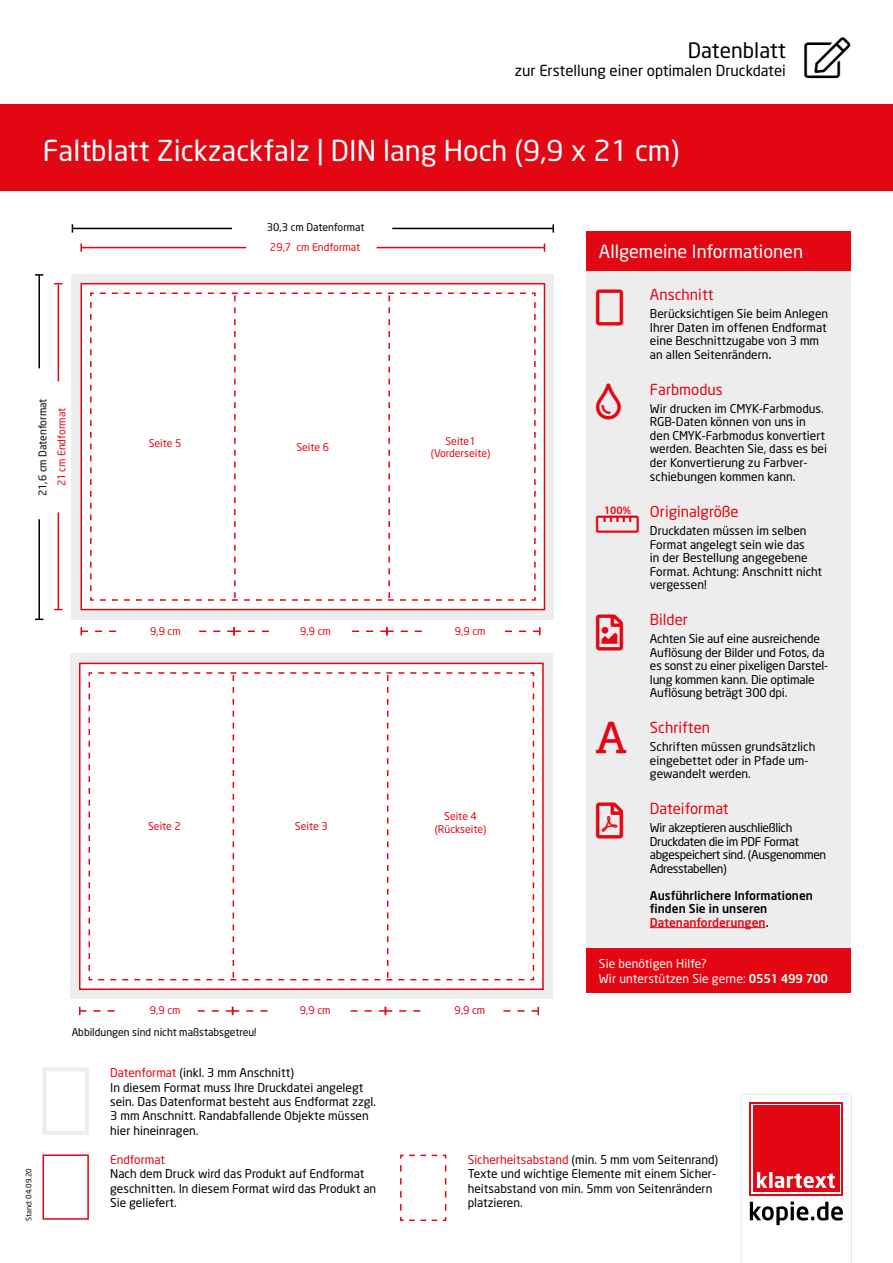
<style>
.page{position:relative;width:893px;height:1263px;background:#fff}
.page>*{position:absolute;margin:0;border:0;box-sizing:border-box;transform-origin:0 0}
.t1{font:36px "Font Awesome 5 Pro";color:#e30613}
.t2{font:28.5px "Neo Sans";color:#fff}
.t3{font:21px "Neo Sans";color:#000}
.t4{font:18px "Neo Sans";color:#fff}
.t5{font:15px "Neo Sans";color:#e30613}
.t6{font:15px "Neo Sans";color:#000}
.t7{font:12px/13.5px "Neo Sans";color:#000}
.t8{font:12px/13.5px "Neo Sans";letter-spacing:-.03em;color:#000}
.t9{font:500 12px/13.5px "Neo Sans";color:#000}
.t10{font:12px/14.4px "Neo Sans";letter-spacing:.01em;color:#fff}
.t11{font:12px "Neo Sans";color:#e30613}
.t12{font:10.5px/12.6px "Neo Sans";color:#e30613;text-align:center}
.t13{font:10.5px "Neo Sans";color:#000}
.t14{font:500 10.05px "Neo Sans";color:#e30613}
.t15{font:7.5px "Neo Sans";color:#000}
.s1{font-size:15px}
.s2{color:#e30613}
.s3{font-weight:500}
</style>
<div class="page">
<div style="left:0;top:104px;width:893px;height:87px;background:#e30613"></div>
<div style="left:586px;top:270px;width:264px;height:678px;background:#ededed"></div>
<hr style="left:650px;top:927px;width:116px;height:1px;background:#e30613">
<div style="left:586px;top:231px;width:264px;height:39px;background:#e30613"></div>
<div style="left:43px;top:1067px;width:46px;height:68px;border:4px solid #ededed"></div>
<div style="left:43px;top:1154px;width:46px;height:66px;background:#fff;border:2px solid #e30613"></div>
<svg style="left:400px;top:1154px;width:47px;height:68px"></svg>
<div style="left:740px;top:1092px;width:112px;height:171px;background:#000;opacity:.24"></div>
<div style="left:742px;top:1095px;width:108px;height:168px;background:#fff"></div>
<div style="left:750px;top:1102px;width:93px;height:93px;background:#e30613"></div>
<div style="left:751px;top:1104px;width:90px;height:90px;background:#fff"></div>
<div style="left:753px;top:1105px;width:87px;height:87px;background:#e30613"></div>
<svg style="left:757px;top:1172px;width:10px;height:16px"></svg>
<hr style="left:769px;top:1172px;width:3px;height:16px;background:#fff">
<svg style="left:775px;top:1173px;width:60px;height:15px"></svg>
<svg style="left:750px;top:1201px;width:93px;height:24px"></svg>
<div style="left:586px;top:948px;width:264px;height:45px;background:#e30613"></div>
<div style="left:72px;top:274px;width:482px;height:345px;background:#ededed"></div>
<div style="left:80px;top:283px;width:465px;height:327px;background:#fff;border:2px solid #e30613"></div>
<hr style="left:82px;top:247px;width:164px;height:1px;background:#e30613">
<hr style="left:377px;top:247px;width:167px;height:1px;background:#e30613">
<hr style="left:58px;top:284px;width:1px;height:97px;background:#e30613">
<hr style="left:58px;top:512px;width:1px;height:97px;background:#e30613">
<hr style="left:72px;top:228px;width:160px;height:1px;background:#000">
<hr style="left:392px;top:228px;width:161px;height:1px;background:#000">
<hr style="left:38px;top:275px;width:2px;height:93px;background:#000">
<hr style="left:38px;top:519px;width:2px;height:100px;background:#000">
<svg style="left:80px;top:243px;width:2px;height:9px"></svg>
<svg style="left:35px;top:274px;width:8px;height:2px"></svg>
<svg style="left:90px;top:292px;width:446px;height:309px"></svg>
<svg style="left:80px;top:627px;width:36px;height:8px"></svg>
<svg style="left:199px;top:627px;width:70px;height:8px"></svg>
<svg style="left:352px;top:627px;width:70px;height:8px"></svg>
<svg style="left:505px;top:627px;width:36px;height:8px"></svg>
<div style="left:70px;top:654px;width:483px;height:345px;background:#ededed"></div>
<div style="left:79px;top:663px;width:465px;height:327px;background:#fff;border:2px solid #e30613"></div>
<svg style="left:88px;top:672px;width:447px;height:309px"></svg>
<svg style="left:89px;top:672px;width:438px;height:308px"></svg>
<svg style="left:79px;top:1007px;width:36px;height:8px"></svg>
<svg style="left:198px;top:1007px;width:69px;height:8px"></svg>
<svg style="left:351px;top:1007px;width:69px;height:8px"></svg>
<svg style="left:503px;top:1007px;width:36px;height:8px"></svg>
<h3 class="t3" style="left:688px;top:37px;width:100px">Datenblatt</h3>
<p class="t6" style="left:515px;top:61px;width:272px">zur Erstellung einer optimalen Druckdatei</p>
<h2 class="t2" style="left:43px;top:133px;width:638px">Faltblatt Zickzackfalz | DIN lang Hoch (9,9 x 21 cm)</h2>
<p class="t13" style="left:267px;top:221px;width:99px">30,3 cm Datenformat</p>
<p class="t13" style="left:36px;top:496px;width:99px;rotate:-90deg">21,6 cm Datenformat</p>
<p class="t12" style="left:55px;top:486px;width:80px;rotate:-90deg">21 cm Endformat</p>
<p class="t12" style="left:149px;top:436px;width:34px">Seite 5</p>
<p class="t12" style="left:270px;top:241px;width:92px">29,7 cm Endformat</p>
<p class="t12" style="left:296px;top:441px;width:34px">Seite 6</p>
<p class="t12" style="left:431px;top:434px;width:61px">Seite1 (Vorderseite)</p>
<p class="t12" style="left:150px;top:625px;width:32px">9,9 cm</p>
<p class="t12" style="left:300px;top:625px;width:32px">9,9 cm</p>
<p class="t12" style="left:455px;top:625px;width:32px">9,9 cm</p>
<p class="t12" style="left:148px;top:820px;width:34px">Seite 2</p>
<p class="t12" style="left:295px;top:820px;width:34px">Seite 3</p>
<p class="t12" style="left:435px;top:810px;width:53px">Seite 4 (Rückseite)</p>
<p class="t12" style="left:150px;top:1004px;width:32px">9,9 cm</p>
<p class="t12" style="left:300px;top:1004px;width:32px">9,9 cm</p>
<p class="t12" style="left:455px;top:1004px;width:32px">9,9 cm</p>
<p class="t13" style="left:72px;top:1026px;width:186px">Abbildungen sind nicht maßstabsgetreu!</p>
<h3 class="t4" style="left:599px;top:240px;width:206px">Allgemeine Informationen</h3>
<h1 class="t1" style="left:596px;top:289px;width:29px">▼■●□▼▼</h1>
<h1 class="t1" style="left:596px;top:383px;width:26px">▼■▼</h1>
<p class="t14" style="left:604px;top:504px;width:28px">100%</p>
<h1 class="t1" style="left:596px;top:614px;width:28px">●</h1>
<h1 class="t1" style="left:596px;top:803px;width:28px">●</h1>
<p class="t5" style="left:650px;top:285px;width:65px">Anschnitt</p>
<p class="t7" style="left:650px;top:307px;width:180px">Berücksichtigen Sie beim Anlegen<br>Ihrer Daten im offenen Endformat eine Beschnittzugabe von 3 mm an allen Seitenrändern<span class="s1">.</span></p>
<p class="t5" style="left:650px;top:380px;width:74px">Farbmodus</p>
<p class="t7" style="left:650px;top:401px;width:179px">Wir drucken im CMYK-Farbmodus.<br>RGB-Daten können von uns in den CMYK-Farbmodus konvertiert werden. Beachten Sie, dass es bei der Konvertierung zu Farbver&shy;schiebungen kommen kann.</p>
<p class="t5" style="left:650px;top:502px;width:90px">Originalgröße</p>
<p class="t7" style="left:650px;top:524px;width:174px">Druckdaten müssen im selben<br>Format angelegt sein wie das<br>in der Bestellung angegebene<br>Format. Achtung: Anschnitt nicht vergessen!</p>
<p class="t5" style="left:650px;top:610px;width:40px">Bilder</p>
<p class="t7" style="left:650px;top:632px;width:180px">Achten Sie auf eine ausreichende<br>Auflösung der Bilder und Fotos, da es sonst zu einer pixeligen Darstel&shy;lung kommen kann. Die optimale<br>Auflösung beträgt 300 dpi.</p>
<p class="t5" style="left:650px;top:718px;width:62px">Schriften</p>
<p class="t7" style="left:650px;top:740px;width:167px">Schriften müssen grundsätzlich eingebettet oder in Pfade um&shy;gewandelt werden.</p>
<p class="t5" style="left:650px;top:799px;width:80px">Dateiformat</p>
<p class="t8" style="left:650px;top:821px;width:178px">Wir akzeptieren auschließlich<br>Druckdaten die im PDF Format abgespeichert sind. (Ausgenommen<br>Adresstabellen)</p>
<p class="t9" style="left:650px;top:888px;width:165px">Ausführlichere Informationen finden Sie in unseren<br><span class="s2">Datenanforderungen</span>.</p>
<p class="t10" style="left:599px;top:956px;width:230px">Sie benötigen Hilfe?<br>Wir unterstützen Sie gerne: <span class="s3">0551 499 700</span></p>
<p class="t15" style="left:24px;top:1221px;width:54px;rotate:-90deg">Stand: 04.09.20</p>
<p class="t7" style="left:110px;top:1065px;width:267px;line-height:14.4px"><span class="s2">Datenformat</span> (inkl. 3 mm Anschnitt)<br>In diesem Format muss Ihre Druckdatei angelegt sein. Das Datenformat besteht aus Endformat zzgl.<br>3 mm Anschnitt. Randabfallende Objekte müssen hier hineinragen.</p>
<p class="t11" style="left:110px;top:1152px;width:56px">Endformat</p>
<p class="t7" style="left:110px;top:1166px;width:268px;line-height:14.4px">Nach dem Druck wird das Produkt auf Endformat geschnitten. In diesem Format wird das Produkt an<br>Sie geliefert.</p>
<p class="t7" style="left:468px;top:1152px;width:252px;line-height:14.4px"><span class="s2">Sicherheitsabstand</span> (min. 5 mm vom Seitenrand)<br>Texte und wichtige Elemente mit einem Sicher&shy;heitsabstand von min. 5mm von Seitenrändern platzieren.</p>
</div>
